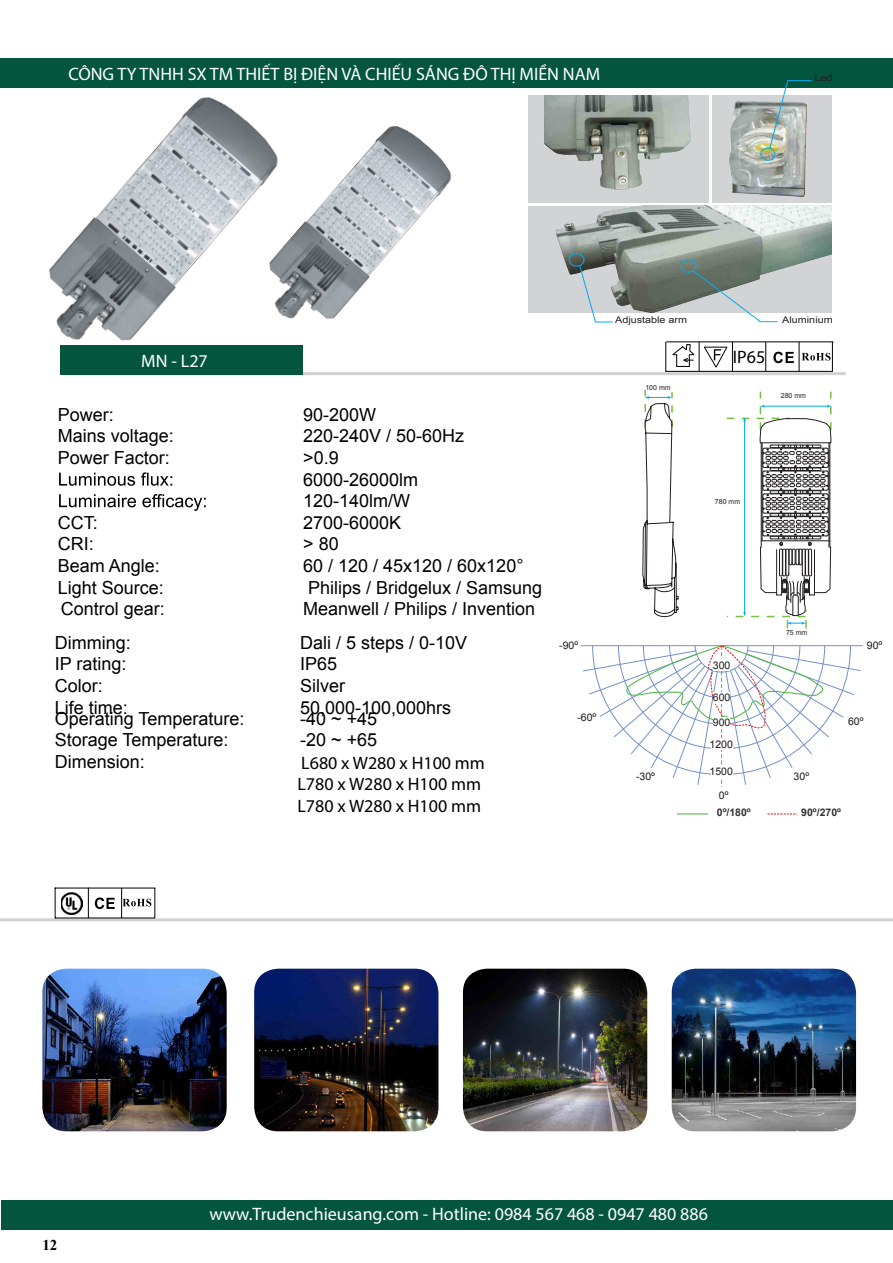
<style>
.page{position:relative;width:893px;height:1263px;background:#fff}
.page>*{position:absolute;margin:0;border:0;box-sizing:border-box;transform-origin:0 0}
.t1{font:18px/21.6px "Arial";color:#000}
.t2{font:18px "Myriad Pro";color:#fff}
.t3{font:18px/21.6px "Myriad Pro";color:#000}
.t4{font:700 15px "Times New Roman";color:#000}
.t5{font:10.5px/21.9px "Arial";color:#1a1a1a;text-align:center}
.t6{font:700 10.5px "Arial";color:#333}
.t7{font:9.3px "Arial";color:#231f20;scale:1.17 1}
.t8{font:7.05px "Arial";color:#231f20}
</style>
<div class="page">
<div style="left:1px;top:1200px;width:892px;height:29px;background:#04553d"></div>
<hr style="left:61px;top:372px;width:785px;height:3px;background:#d0d1d2">
<hr style="left:0;top:918px;width:893px;height:3px;background:#d0d1d2">
<hr style="left:55px;top:888px;width:100px;height:1px;background:#000">
<hr style="left:154px;top:888px;width:1px;height:30px;background:#000">
<hr style="left:55px;top:888px;width:1px;height:30px;background:#000">
<hr style="left:55px;top:917px;width:100px;height:1px;background:#000">
<hr style="left:88px;top:888px;width:1px;height:30px;background:#000">
<hr style="left:121px;top:888px;width:1px;height:30px;background:#000">
<img style="left:61px;top:892px;width:22px;height:22px">
<div style="left:0;top:58px;width:893px;height:30px;background:#04553d"></div>
<img style="left:672px;top:969px;width:184px;height:162px">
<img style="left:463px;top:969px;width:184px;height:162px">
<img style="left:254px;top:969px;width:184px;height:162px">
<img style="left:42px;top:969px;width:185px;height:162px">
<svg style="left:59px;top:472px;width:113px;height:14px"></svg>
<svg style="left:59px;top:494px;width:147px;height:17px"></svg>
<hr style="left:580px;top:645px;width:283px;height:1px;background:#7291ca">
<svg style="left:582px;top:645px;width:279px;height:142px"></svg>
<hr style="left:677px;top:813px;width:31px;height:1px;background:#51b748">
<svg style="left:767px;top:813px;width:30px;height:1px"></svg>
<div style="left:713px;top:659px;width:17px;height:12px;background:#fff"></div>
<div style="left:713px;top:692px;width:17px;height:11px;background:#fff"></div>
<div style="left:713px;top:717px;width:17px;height:11px;background:#fff"></div>
<div style="left:711px;top:738px;width:21px;height:12px;background:#fff9fb"></div>
<div style="left:711px;top:766px;width:21px;height:11px;background:#fff"></div>
<img style="left:49px;top:97px;width:254px;height:278px">
<img style="left:245px;top:97px;width:206px;height:249px">
<svg style="left:642px;top:390px;width:37px;height:228px"></svg>
<svg style="left:727px;top:392px;width:104px;height:236px"></svg>
<div style="left:528px;top:206px;width:304px;height:106px;background:#d1d3d4"></div>
<img style="left:555px;top:206px;width:277px;height:106px">
<div style="left:681px;top:259px;width:15px;height:13px;border:1px solid #00aeef;border-radius:50%"></div>
<div style="left:569px;top:253px;width:15px;height:13px;border:1px solid #00aeef;border-radius:50%"></div>
<svg style="left:692px;top:270px;width:86px;height:52px"></svg>
<svg style="left:579px;top:265px;width:34px;height:58px"></svg>
<div style="left:712px;top:95px;width:120px;height:108px;background:#d1d3d4"></div>
<img style="left:729px;top:101px;width:77px;height:95px">
<div style="left:528px;top:96px;width:180px;height:107px;background:#d1d3d4"></div>
<div style="left:760px;top:148px;width:15px;height:13px;border:1px solid #00aeef;border-radius:50%"></div>
<svg style="left:769px;top:80px;width:43px;height:69px"></svg>
<img style="left:544px;top:96px;width:147px;height:94px">
<hr style="left:665px;top:342px;width:1px;height:30px;background:#000">
<hr style="left:665px;top:371px;width:168px;height:1px;background:#000">
<svg style="left:672px;top:342px;width:61px;height:29px"></svg>
<svg style="left:765px;top:342px;width:1px;height:29px"></svg>
<svg style="left:773px;top:342px;width:60px;height:29px"></svg>
<hr style="left:666px;top:341px;width:167px;height:1px;background:#000">
<svg style="left:123px;top:899px;width:28px;height:7px"></svg>
<svg style="left:95px;top:897px;width:20px;height:12px"></svg>
<p class="t2" style="left:68px;top:63px;width:533px">CÔNG TY TNHH SX TM THIẾT BỊ ĐIỆN VÀ CHIẾU SÁNG ĐÔ THỊ MIỀN NAM</p>
<p class="t7" style="left:814px;top:72px;width:17px">Led</p>
<p class="t2" style="left:141px;top:349px;width:68px">MN - L27</p>
<p class="t1" style="left:58px;top:404px;width:118px">Power:<br>Mains voltage:<br>Power Factor:</p>
<p class="t1" style="left:58px;top:512px;width:109px">CCT:<br>CRI:<br>Beam Angle:<br>Light Source:<br>Control gear:</p>
<p class="t1" style="left:55px;top:632px;width:77px">Dimming:<br>IP rating:<br>Color:<br>Life time:</p>
<p class="t1" style="left:55px;top:708px;width:191px">Operating Temperature:<br>Storage Temperature:<br>Dimension:</p>
<p class="t1" style="left:303px;top:404px;width:241px">90-200W<br>220-240V / 50-60Hz<br>&gt;0.9<br>6000-26000lm<br>120-140lm/W<br>2700-6000K<br>&gt; 80<br>60 / 120 / 45x120 / 60x120°<br>Philips / Bridgelux / Samsung<br>Meanwell / Philips / Invention</p>
<p class="t1" style="left:300px;top:632px;width:169px">Dali / 5 steps / 0-10V<br>IP65<br>Silver<br>50,000-100,000hrs</p>
<p class="t1" style="left:300px;top:708px;width:79px">-40 ~ +45 -20 ~ +65</p>
<p class="t3" style="left:297px;top:751px;width:189px">L680 x W280 x H100 mm<br>L780 x W280 x H100 mm<br>L780 x W280 x H100 mm</p>
<p class="t5" style="left:559px;top:634px;width:21px">-90º</p>
<p class="t5" style="left:577px;top:707px;width:21px">-60º</p>
<p class="t7" style="left:615px;top:313px;width:63px">Adjustable arm</p>
<p class="t7" style="left:782px;top:313px;width:45px">Aluminium</p>
<p class="t8" style="left:645px;top:383px;width:27px">100 mm</p>
<p class="t3" style="left:733px;top:346px;width:34px">IP65</p>
<p class="t8" style="left:781px;top:391px;width:27px">280 mm</p>
<p class="t8" style="left:715px;top:496px;width:27px">780 mm</p>
<p class="t5" style="left:636px;top:765px;width:21px">-30º</p>
<p class="t5" style="left:713px;top:654px;width:19px">300</p>
<p class="t5" style="left:713px;top:687px;width:19px">600</p>
<p class="t5" style="left:710px;top:712px;width:25px">900<br>1200</p>
<p class="t5" style="left:710px;top:761px;width:25px">1500</p>
<p class="t5" style="left:719px;top:785px;width:11px">0º</p>
<p class="t8" style="left:786px;top:627px;width:23px">75 mm</p>
<p class="t5" style="left:794px;top:765px;width:17px">30º</p>
<p class="t5" style="left:867px;top:634px;width:17px">90º</p>
<p class="t5" style="left:848px;top:710px;width:17px">60º</p>
<p class="t6" style="left:717px;top:806px;width:35px">0º/180º</p>
<p class="t6" style="left:801px;top:806px;width:41px">90º/270º</p>
<p class="t4" style="left:42px;top:1235px;width:17px">12</p>
<p class="t2" style="left:209px;top:1203px;width:500px">www.Trudenchieusang.com - Hotline: 0984 567 468 - 0947 480 886</p>
</div>
